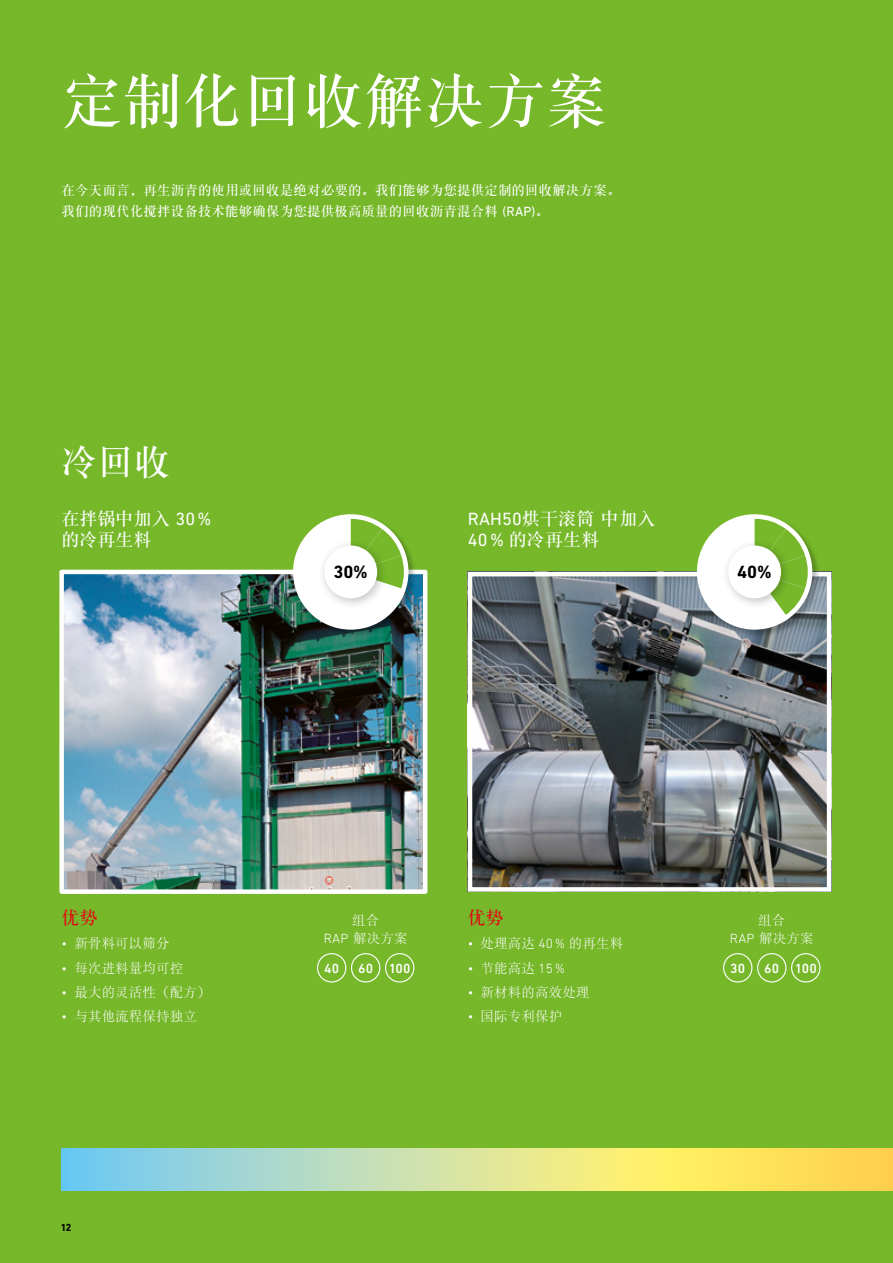
<style>
.page{position:relative;width:893px;height:1263px;background:#76b82a}
.page>*{position:absolute;margin:0;border:0;box-sizing:border-box;transform-origin:0 0}
.t1{font:60px "DFP Song W7";letter-spacing:.01em;color:#fff}
.t2{font:36px "DFP Song W7";color:#fff}
.t3{font:18px/21.6px "DFP Song W7";letter-spacing:.005em;color:#fff}
.t4{font:700 18px "DIN Next LT Pro";color:#000}
.t5{font:18px "DFP Song W7";color:#e30613}
.t6{font:13.5px/18px "DFP Song W3";letter-spacing:.01em;color:#fff;text-align:center}
.t7{font:13.5px/21px "DFP Song W7";letter-spacing:.01em;color:#fff}
.t8{font:500 13.5px "DIN Next LT Pro";letter-spacing:.01em;color:#fff}
.t9{font:300 13.5px "DIN Next LT Pro";color:#fff}
.t10{font:700 10.5px "DIN Next LT Pro";color:#000}
.s1{font-family:"DIN Next LT Pro"}
.s2{font-family:"DIN Next LT Pro";font-weight:300}
.s3{font-family:"DFP Song W3";font-weight:400}
</style>
<div class="page">
<img style="left:473px;top:577px;width:353px;height:310px">
<div style="left:468px;top:572px;width:363px;height:320px;border:4px solid #fff"></div>
<img style="left:64px;top:575px;width:358px;height:314px">
<div style="left:59px;top:570px;width:368px;height:324px;border:4px solid #fff"></div>
<div style="left:293px;top:515px;width:124px;height:123px;background:#000;opacity:.25"></div>
<div style="left:293px;top:514px;width:115px;height:116px;border:9px solid #fff;border-radius:50%"></div>
<div style="left:697px;top:515px;width:124px;height:123px;background:#000;opacity:.25"></div>
<div style="left:697px;top:514px;width:115px;height:116px;border:9px solid #fff;border-radius:50%"></div>
<svg style="left:62px;top:1148px;width:831px;height:43px;background:#cfde9b"></svg>
<svg style="left:297px;top:519px;width:108px;height:106px"></svg>
<svg style="left:700px;top:519px;width:109px;height:106px"></svg>
<div style="left:317px;top:539px;width:72px;height:71px;background:#000;opacity:.25"></div>
<div style="left:324px;top:545px;width:53px;height:53px;background:#fff;border-radius:50%"></div>
<div style="left:721px;top:539px;width:72px;height:71px;background:#000;opacity:.25"></div>
<div style="left:728px;top:545px;width:53px;height:53px;background:#fff;border-radius:50%"></div>
<div style="left:317px;top:953px;width:29px;height:29px;border:1px solid #fff;border-radius:50%"></div>
<div style="left:723px;top:953px;width:29px;height:29px;border:1px solid #fff;border-radius:50%"></div>
<div style="left:351px;top:953px;width:29px;height:29px;border:1px solid #fff;border-radius:50%"></div>
<div style="left:757px;top:953px;width:29px;height:29px;border:1px solid #fff;border-radius:50%"></div>
<div style="left:385px;top:953px;width:29px;height:29px;border:1px solid #fff;border-radius:50%"></div>
<div style="left:791px;top:953px;width:29px;height:29px;border:1px solid #fff;border-radius:50%"></div>
<h1 class="t1" style="left:62px;top:68px;width:546px">定制化回收解决方案</h1>
<p class="t7" style="left:62px;top:179px;width:560px">在今天而言，再生沥青的使用或回收是绝对必要的。我们能够为您提供定制的回收解决方案。我们的现代化搅拌设备技术能够确保为您提供极高质量的回收沥青混合料 <span class="s1">(RAP)</span>。</p>
<h2 class="t2" style="left:62px;top:442px;width:110px">冷回收</h2>
<h3 class="t3" style="left:62px;top:507px;width:151px">在拌锅中加入 <span class="s1">30%</span>的冷再生料</h3>
<h3 class="t3" style="left:468px;top:507px;width:189px"><span class="s1">RAH50</span>烘干滚筒 中加入<br><span class="s1">40%</span> 的冷再生料</h3>
<h3 class="t4" style="left:333px;top:562px;width:36px">30%</h3>
<h3 class="t4" style="left:737px;top:562px;width:36px">40%</h3>
<h3 class="t5" style="left:62px;top:908px;width:38px">优势</h3>
<p class="t6" style="left:62px;top:934px;width:110px"><span class="s2">•</span> 新骨料可以筛分</p>
<p class="t6" style="left:62px;top:958px;width:123px"><span class="s2">•</span> 每次进料量均可控</p>
<p class="t6" style="left:62px;top:983px;width:150px"><span class="s2">•</span> 最大的灵活性（配方）</p>
<p class="t6" style="left:62px;top:1007px;width:137px"><span class="s2">•</span> 与其他流程保持独立</p>
<p class="t10" style="left:62px;top:1221px;width:11px">12</p>
<h3 class="t5" style="left:468px;top:908px;width:38px">优势</h3>
<p class="t6" style="left:468px;top:934px;width:157px"><span class="s2">•</span> 处理高达 <span class="s2">40%</span> 的再生料</p>
<p class="t9" style="left:468px;top:960px;width:99px">• <span class="s3">节能高达</span> 15%</p>
<p class="t6" style="left:468px;top:983px;width:123px"><span class="s2">•</span> 新材料的高效处理</p>
<p class="t6" style="left:468px;top:1007px;width:96px"><span class="s2">•</span> 国际专利保护</p>
<p class="t6" style="left:324px;top:911px;width:85px">组合<br><span class="s2">RAP</span> 解决方案</p>
<p class="t6" style="left:730px;top:911px;width:85px">组合<br><span class="s2">RAP</span> 解决方案</p>
<p class="t8" style="left:324px;top:960px;width:17px">40</p>
<p class="t8" style="left:358px;top:960px;width:54px">60 100</p>
<p class="t8" style="left:730px;top:960px;width:16px">30</p>
<p class="t8" style="left:764px;top:960px;width:54px">60 100</p>
</div>
